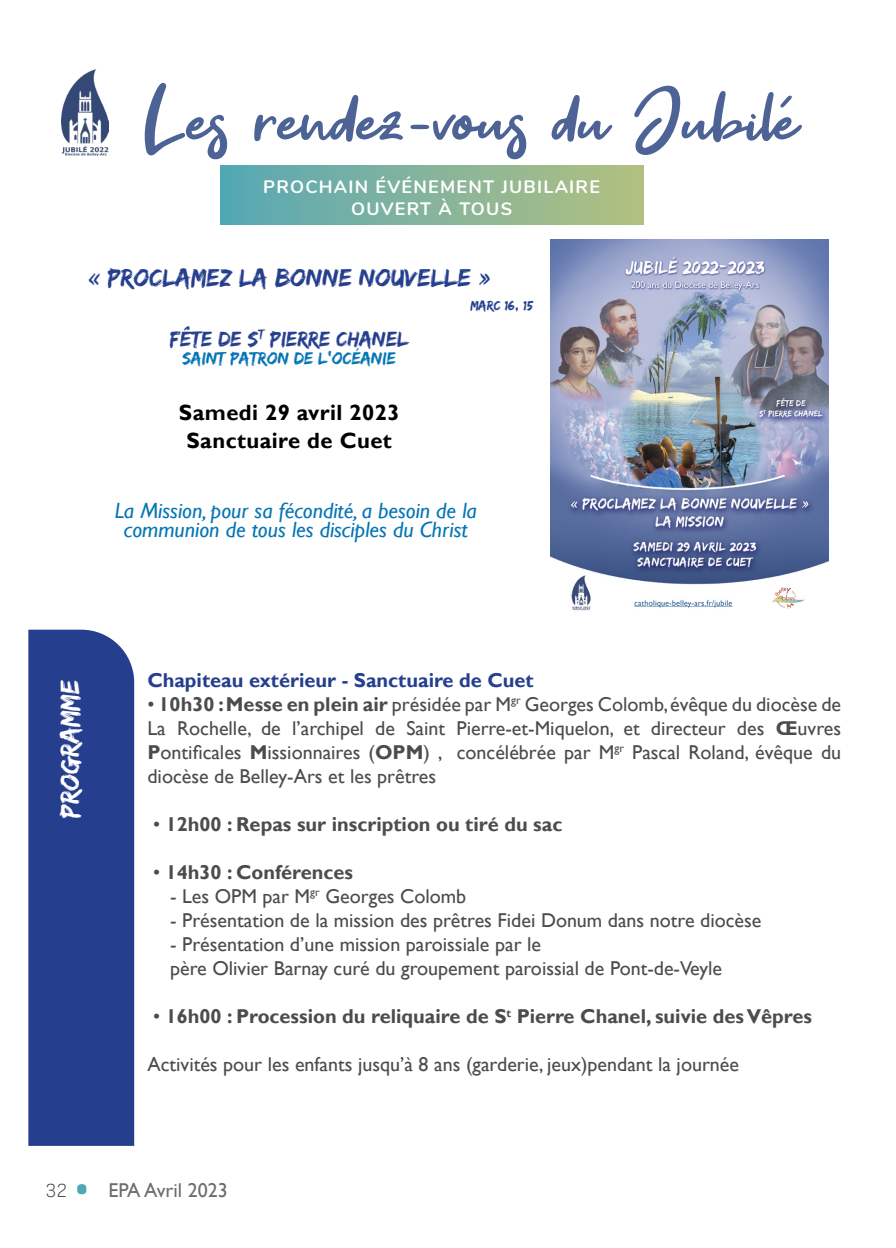
<style>
.page{position:relative;width:896px;height:1248px;background:#fff}
.page>*{position:absolute;margin:0;border:0;box-sizing:border-box;transform-origin:0 0}
.t1{font:96px "Get Show";color:#4d6395}
.t2{font:27.8px "Edo SZ";color:#fff}
.t3{font:26px "Edo SZ";color:#253f8e}
.t4{font:italic 22px/18.8px "Gill Sans";color:#0575b4;text-align:center}
.t5{font:700 22px/28px "Gill Sans";letter-spacing:.02em;color:#000;text-align:center}
.t6{font:22px "Edo SZ";color:#253f8e}
.t7{font:20px/24px "Gill Sans";color:#4b4c4d;text-align:justify}
.t8{font:700 20px "Gill Sans";color:#4b4c4d}
.t9{font:700 20px "Gill Sans";color:#253f8e}
.t10{font:20px "Gill Sans";color:#6c6d70}
.t11{font:700 18px/22px "Nunito";letter-spacing:.07em;color:#fff;text-align:center}
.t12{font:18px "Edo SZ";color:#0575b4}
.t13{font:14px "Edo SZ";color:#253f8e}
.s1{font-weight:700}
.s2{font-weight:400}
.s3{font-family:"Sofia Sans";font-weight:300;color:#4b4c4d}
.s4{font-family:"Sofia Sans";font-weight:300;font-size:72px;color:#4ea8b4}
</style>
<div class="page">
<div style="left:28px;top:629px;width:106px;height:516px;background:#253f8e"></div>
<img style="left:550px;top:239px;width:279px;height:372px">
<div style="left:220px;top:166px;width:423px;height:59px;background:linear-gradient(to right,#56a8b5,#b3c080)"></div>
<img style="left:62px;top:70px;width:46px;height:85px">
<h1 class="t1" style="left:144px;top:66px;width:655px">Les rendez-vous du Jubilé</h1>
<p class="t11" style="left:263px;top:175px;width:338px">PROCHAIN ÉVÉNEMENT JUBILAIRE<br>OUVERT À TOUS</p>
<h3 class="t3" style="left:88px;top:262px;width:404px">« proclamez la bonne nouvelle »</h3>
<p class="t13" style="left:470px;top:297px;width:64px">Marc 16, 15</p>
<p class="t6" style="left:170px;top:325px;width:240px">Fête de s<sup>t</sup> pierre chanel</p>
<p class="t12" style="left:183px;top:347px;width:215px">Saint patron de l’océanie</p>
<p class="t5" style="left:179px;top:399px;width:222px">Samedi 29 avril 2023<br>Sanctuaire de Cuet</p>
<p class="t4" style="left:115px;top:501px;width:363px">La Mission, pour sa fécondité, a besoin de la communion de tous les disciples du Christ</p>
<h2 class="t2" style="left:54px;top:818px;width:139px;rotate:-90deg">PROGRAMME</h2>
<p class="t9" style="left:147px;top:668px;width:388px">Chapiteau extérieur - Sanctuaire de Cuet</p>
<p class="t7" style="left:147px;top:692px;width:695px">• <span class="s1">10h30 : Messe en plein air</span> présidée par M<sup>gr</sup> Georges Colomb, évêque du diocèse de La Rochelle, de l’archipel de Saint Pierre-et-Miquelon, et directeur des <span class="s1">Œ</span>uvres <span class="s1">P</span>ontificales <span class="s1">M</span>issionnaires (<span class="s1">OPM</span>) , concélébrée par M<sup>gr</sup> Pascal Roland, évêque du diocèse de Belley-Ars et les prêtres</p>
<p class="t8" style="left:153px;top:812px;width:411px"><span class="s2">•</span> 12h00 : Repas sur inscription ou tiré du sac</p>
<p class="t8" style="left:153px;top:860px;width:201px"><span class="s2">•</span> 14h30 : Conférences</p>
<p class="t7" style="left:170px;top:884px;width:298px">- Les OPM par M<sup>gr</sup> Georges Colomb</p>
<p class="t7" style="left:170px;top:908px;width:593px">- Présentation de la mission des prêtres Fidei Donum dans notre diocèse</p>
<p class="t7" style="left:170px;top:932px;width:553px">- Présentation d’une mission paroissiale par le<br>père Olivier Barnay curé du groupement paroissial de Pont-de-Veyle</p>
<p class="t8" style="left:153px;top:1004px;width:660px"><span class="s2">•</span> 16h00 : Procession du reliquaire de S<sup>t</sup> Pierre Chanel, suivie des Vêpres</p>
<p class="t7" style="left:147px;top:1052px;width:593px">Activités pour les enfants jusqu’à 8 ans (garderie, jeux)pendant la journée</p>
<p class="t10" style="left:45px;top:1177px;width:184px"><span class="s3">32</span> <span class="s4">•</span> EPA Avril 2023</p>
</div>
